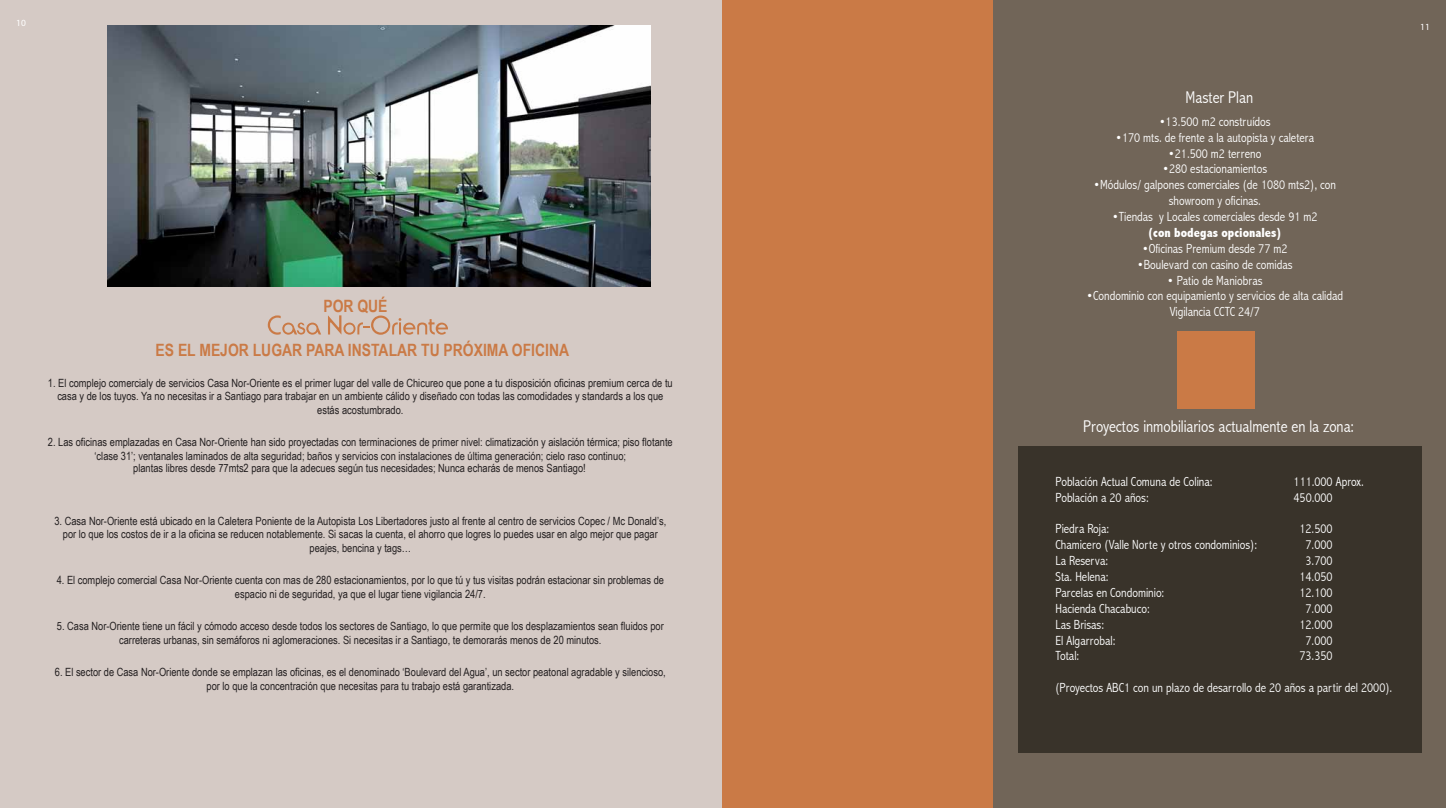
<style>
.page{position:relative;width:1446px;height:808px;background:#fff}
.page>*{position:absolute;margin:0;border:0;box-sizing:border-box;transform-origin:0 0}
.t1{font:300 condensed 17px "Abadi";color:#fff}
.t2{font:700 17px "Arial Narrow";color:#ca7a46}
.t3{font:300 condensed 13.2px/15.9px "Abadi";color:#fff;text-align:center}
.t4{font:11.3px/13.6px "Arial Narrow";color:#231f20;text-align:center}
.t5{font:300 condensed 9.4px "Abadi";color:#231f20}
.t6{font:9.4px "Myriad Pro";color:#fff}
.s1{font-weight:800}
</style>
<div class="page">
<div style="left:991px;top:0;width:455px;height:808px;background:#716558"></div>
<div style="left:1177px;top:331px;width:78px;height:78px;background:#ca7a46"></div>
<div style="left:1018px;top:446px;width:403px;height:307px;background:#39332a"></div>
<div style="left:723px;top:0;width:269px;height:808px;background:#ca7a46"></div>
<hr style="left:721px;top:0;width:2px;height:808px;background:#ca7a46">
<div style="left:0;top:0;width:721px;height:808px;background:#d5cac5"></div>
<img style="left:108px;top:26px;width:543px;height:261px">
<svg style="left:268px;top:315px;width:53px;height:20px"></svg>
<svg style="left:328px;top:315px;width:120px;height:20px"></svg>
<p class="t6" style="left:16px;top:17px;width:11px">10</p>
<p class="t6" style="left:20px;top:20px;width:6px">2</p>
<p class="t6" style="left:1420px;top:21px;width:11px">11</p>
<p class="t2" style="left:323px;top:296px;width:66px">POR QUÉ</p>
<p class="t2" style="left:156px;top:340px;width:415px">ES EL MEJOR LUGAR PARA INSTALAR TU PRÓXIMA OFICINA</p>
<p class="t4" style="left:48px;top:376px;width:626px">1. El complejo comercialy de servicios Casa Nor-Oriente es el primer lugar del valle de Chicureo que pone a tu disposición oficinas premium cerca de tu casa y de los tuyos. Ya no necesitas ir a Santiago para trabajar en un ambiente cálido y diseñado con todas las comodidades y standards a los que estás acostumbrado.</p>
<p class="t4" style="left:48px;top:435px;width:626px">2. Las oficinas emplazadas en Casa Nor-Oriente han sido proyectadas con terminaciones de primer nivel: climatización y aislación térmica; piso flotante ‘clase 31’; ventanales laminados de alta seguridad; baños y servicios con instalaciones de última generación; cielo raso continuo;</p>
<p class="t4" style="left:133px;top:462px;width:454px">plantas libres desde 77mts2 para que la adecues según tus necesidades; Nunca echarás de menos Santiago!</p>
<p class="t4" style="left:54px;top:514px;width:613px">3. Casa Nor-Oriente está ubicado en la Caletera Poniente de la Autopista Los Libertadores justo al frente al centro de servicios Copec / Mc Donald’s, por lo que los costos de ir a la oficina se reducen notablemente. Si sacas la cuenta, el ahorro que logres lo puedes usar en algo mejor que pagar peajes, bencina y tags…</p>
<p class="t4" style="left:57px;top:573px;width:609px">4. El complejo comercial Casa Nor-Oriente cuenta con mas de 280 estacionamientos, por lo que tú y tus visitas podrán estacionar sin problemas de espacio ni de seguridad, ya que el lugar tiene vigilancia 24/7.</p>
<p class="t4" style="left:57px;top:619px;width:608px">5. Casa Nor-Oriente tiene un fácil y cómodo acceso desde todos los sectores de Santiago, lo que permite que los desplazamientos sean fluidos por carreteras urbanas, sin semáforos ni aglomeraciones. Si necesitas ir a Santiago, te demorarás menos de 20 minutos.</p>
<p class="t4" style="left:55px;top:665px;width:612px">6. El sector de Casa Nor-Oriente donde se emplazan las oficinas, es el denominado ‘Boulevard del Agua’, un sector peatonal agradable y silencioso, por lo que la concentración que necesitas para tu trabajo está garantizada.</p>
<p class="t5" style="left:282px;top:663px;width:158px">•Arquitectos: Felipe Croxatto V.; Eduardo Bravo F.</p>
<p class="t5" style="left:307px;top:686px;width:109px">•Constructor: Gastón Maturana S.</p>
<p class="t1" style="left:1185px;top:88px;width:69px">Master Plan</p>
<p class="t3" style="left:1159px;top:113px;width:113px">•13.500 m2 construídos</p>
<p class="t3" style="left:1115px;top:129px;width:200px">•170 mts. de frente a la autopista y caletera</p>
<p class="t3" style="left:1168px;top:145px;width:95px">•21.500 m2 terreno</p>
<p class="t3" style="left:1162px;top:161px;width:106px">•280 estacionamientos</p>
<p class="t3" style="left:1093px;top:177px;width:244px">•Módulos/ galpones comerciales (de 1080 mts2), con showroom y oficinas.</p>
<p class="t3" style="left:1112px;top:209px;width:207px">•Tiendas y Locales comerciales desde 91 m2 <span class="s1">(con bodegas opcionales)</span></p>
<p class="t3" style="left:1142px;top:240px;width:147px">•Oficinas Premium desde 77 m2</p>
<p class="t3" style="left:1137px;top:256px;width:157px">•Boulevard con casino de comidas</p>
<p class="t3" style="left:1167px;top:272px;width:97px">• Patio de Maniobras</p>
<p class="t3" style="left:1086px;top:288px;width:258px">•Condominio con equipamiento y servicios de alta calidad<br>Vigilancia CCTC 24/7</p>
<p class="t1" style="left:1083px;top:416px;width:272px">Proyectos inmobiliarios actualmente en la zona:</p>
<p class="t3" style="left:1055px;top:473px;width:158px">Población Actual Comuna de Colina:</p>
<p class="t3" style="left:1293px;top:473px;width:72px">111.000 Aprox.</p>
<p class="t3" style="left:1055px;top:489px;width:95px">Población a 20 años:</p>
<p class="t3" style="left:1293px;top:489px;width:41px">450.000</p>
<p class="t3" style="left:1055px;top:521px;width:55px">Piedra Roja:</p>
<p class="t3" style="left:1299px;top:521px;width:35px">12.500</p>
<p class="t3" style="left:1055px;top:537px;width:203px">Chamicero (Valle Norte y otros condominios):</p>
<p class="t3" style="left:1305px;top:537px;width:28px">7.000</p>
<p class="t3" style="left:1055px;top:553px;width:54px">La Reserva:</p>
<p class="t3" style="left:1305px;top:553px;width:28px">3.700</p>
<p class="t3" style="left:1055px;top:569px;width:55px">Sta. Helena:</p>
<p class="t3" style="left:1299px;top:569px;width:35px">14.050</p>
<p class="t3" style="left:1055px;top:584px;width:110px">Parcelas en Condominio:</p>
<p class="t3" style="left:1299px;top:584px;width:35px">12.100</p>
<p class="t3" style="left:1055px;top:600px;width:96px">Hacienda Chacabuco:</p>
<p class="t3" style="left:1305px;top:600px;width:28px">7.000</p>
<p class="t3" style="left:1055px;top:616px;width:50px">Las Brisas:</p>
<p class="t3" style="left:1299px;top:616px;width:35px">12.000</p>
<p class="t3" style="left:1055px;top:632px;width:61px">El Algarrobal:</p>
<p class="t3" style="left:1305px;top:632px;width:28px">7.000</p>
<p class="t3" style="left:1055px;top:648px;width:25px">Total:</p>
<p class="t3" style="left:1299px;top:648px;width:35px">73.350</p>
<p class="t3" style="left:1055px;top:680px;width:338px">(Proyectos ABC1 con un plazo de desarrollo de 20 años a partir del 2000).</p>
</div>
